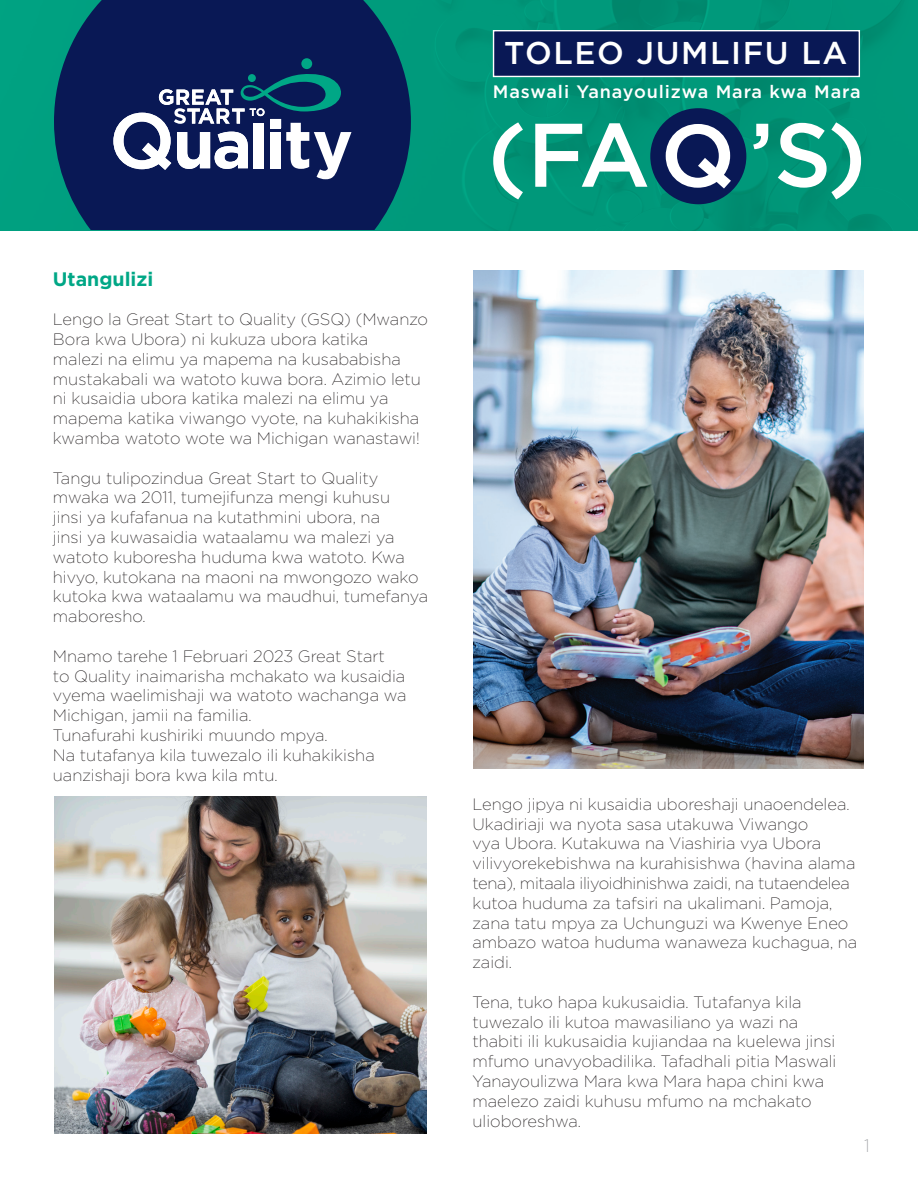
<style>
.page{position:relative;width:918px;height:1188px;background:#fff}
.page>*{position:absolute;margin:0;border:0;box-sizing:border-box;transform-origin:0 0}
.t1{font:500 90px "Gotham";color:#fff}
.t2{font:500 31.5px "Gotham";letter-spacing:.05em;color:#fff}
.t3{font:700 19.5px "Gotham";color:#00a786}
.t4{font:500 18px "Gotham";letter-spacing:.05em;color:#fff}
.t5{font:200 18px "Gotham";color:#939598}
.t6{font:200 16.5px/19.8px "Gotham";color:#231f20}
</style>
<div class="page">
<img style="left:0;top:0;width:918px;height:230px">
<svg style="left:54px;top:0;width:357px;height:230px;background:#082659"></svg>
<div style="left:301px;top:58px;width:11px;height:11px;background:#00a786;border-radius:50%"></div>
<div style="left:493px;top:30px;width:367px;height:47px;background:#091855;border:1px solid #fff"></div>
<div style="left:650px;top:108px;width:96px;height:96px;background:#091855;border-radius:50%"></div>
<svg style="left:666px;top:124px;width:65px;height:65px"></svg>
<img style="left:473px;top:270px;width:390px;height:499px">
<img style="left:54px;top:797px;width:373px;height:337px">
<svg style="left:113px;top:72px;width:238px;height:107px"></svg>
<h2 class="t3" style="left:53px;top:266px;width:102px">Utangulizi</h2>
<p class="t6" style="left:53px;top:309px;width:377px">Lengo la Great Start to Quality (GSQ) (Mwanzo Bora kwa Ubora) ni kukuza ubora katika<br>malezi na elimu ya mapema na kusababisha mustakabali wa watoto kuwa bora. Azimio letu ni kusaidia ubora katika malezi na elimu ya mapema katika viwango vyote, na kuhakikisha kwamba watoto wote wa Michigan wanastawi!</p>
<p class="t6" style="left:53px;top:467px;width:377px">Tangu tulipozindua Great Start to Quality mwaka wa 2011, tumejifunza mengi kuhusu<br>jinsi ya kufafanua na kutathmini ubora, na<br>jinsi ya kuwasaidia wataalamu wa malezi ya watoto kuboresha huduma kwa watoto. Kwa hivyo, kutokana na maoni na mwongozo wako kutoka kwa wataalamu wa maudhui, tumefanya maboresho.</p>
<p class="t6" style="left:53px;top:646px;width:355px">Mnamo tarehe 1 Februari 2023 Great Start<br>to Quality inaimarisha mchakato wa kusaidia vyema waelimishaji wa watoto wachanga wa Michigan, jamii na familia.<br>Tunafurahi kushiriki muundo mpya.<br>Na tutafanya kila tuwezalo ili kuhakikisha uanzishaji bora kwa kila mtu.</p>
<h1 class="t2" style="left:504px;top:33px;width:345px">TOLEO JUMLIFU LA</h1>
<p class="t4" style="left:493px;top:80px;width:369px">Maswali Yanayoulizwa Mara kwa Mara</p>
<p class="t1" style="left:488px;top:96px;width:164px">(FA</p>
<p class="t1" style="left:750px;top:96px;width:118px">’S)</p>
<p class="t6" style="left:472px;top:793px;width:386px">Lengo jipya ni kusaidia uboreshaji unaoendelea.<br>Ukadiriaji wa nyota sasa utakuwa Viwango<br>vya Ubora. Kutakuwa na Viashiria vya Ubora vilivyorekebishwa na kurahisishwa (havina alama tena), mitaala iliyoidhinishwa zaidi, na tutaendelea kutoa huduma za tafsiri na ukalimani. Pamoja, zana tatu mpya za Uchunguzi wa Kwenye Eneo ambazo watoa huduma wanaweza kuchagua, na zaidi.</p>
<p class="t6" style="left:472px;top:991px;width:365px">Tena, tuko hapa kukusaidia. Tutafanya kila tuwezalo ili kutoa mawasiliano ya wazi na thabiti ili kukusaidia kujiandaa na kuelewa jinsi mfumo unavyobadilika. Tafadhali pitia Maswali Yanayoulizwa Mara kwa Mara hapa chini kwa maelezo zaidi kuhusu mfumo na mchakato ulioboreshwa.</p>
<p class="t5" style="left:864px;top:1134px;width:7px">1</p>
</div>
